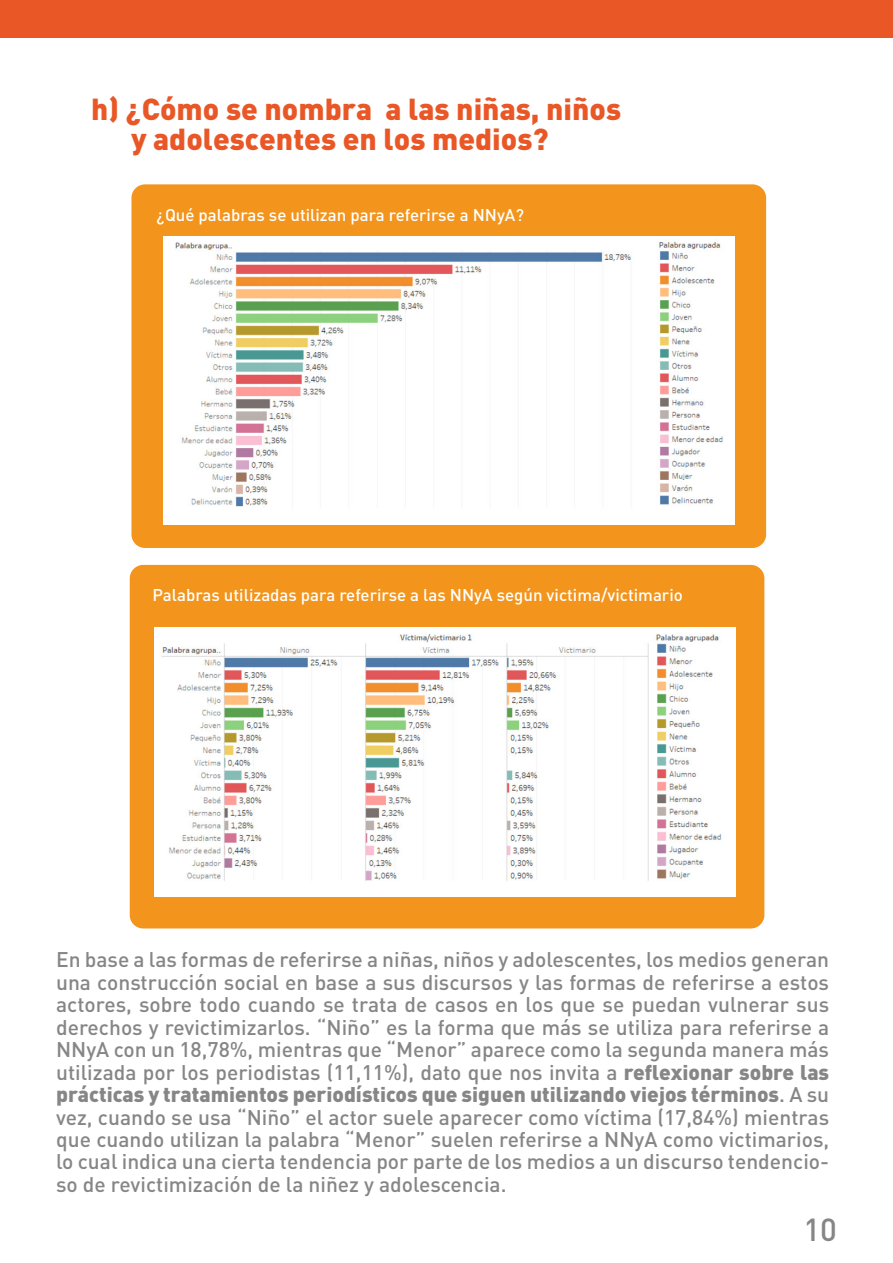
<style>
.page{position:relative;width:893px;height:1263px;background:#fff}
.page>*{position:absolute;margin:0;border:0;box-sizing:border-box;transform-origin:0 0}
.t1{font:500 31.5px "DIN Pro";color:#868686}
.t2{font:900 30px/30px "DIN Pro";color:#e95727}
.t3{font:500 21px/22.5px "DIN Pro";color:#868686;text-align:justify}
.t4{font:500 16.8px "DIN Pro";color:#fff}
.s1{font-weight:900}
</style>
<div class="page">
<div style="left:131px;top:184px;width:635px;height:364px;background:#f3951c;border-radius:13px"></div>
<img style="left:163px;top:236px;width:571px;height:289px">
<div style="left:130px;top:565px;width:634px;height:363px;background:#f3951c;border-radius:13px"></div>
<img style="left:155px;top:628px;width:581px;height:269px">
<div style="left:0;top:0;width:893px;height:37px;background:#e95727"></div>
<h2 class="t2" style="left:131px;top:92px;width:492px;text-indent:-40px">h) ¿Cómo se nombra a las niñas, niños y adolescentes en los medios?</h2>
<p class="t4" style="left:156px;top:203px;width:369px">¿Qué palabras se utilizan para referirse a NNyA?</p>
<p class="t4" style="left:153px;top:583px;width:532px">Palabras utilizadas para referirse a las NNyA según victima/victimario</p>
<p class="t3" style="left:56px;top:947px;width:775px">En base a las formas de referirse a niñas, niños y adolescentes, los medios generan una construcción social en base a sus discursos y las formas de referirse a estos actores, sobre todo cuando se trata de casos en los que se puedan vulnerar sus derechos y revictimizarlos. “Niño” es la forma que más se utiliza para referirse a NNyA con un 18,78%, mientras que “Menor” aparece como la segunda manera más utilizada por los periodistas (11,11%), dato que nos invita a <span class="s1">reflexionar sobre las prácticas y tratamientos periodísticos que siguen utilizando viejos términos</span>. A su vez, cuando se usa “Niño” el actor suele aparecer como víctima (17,84%) mientras que cuando utilizan la palabra “Menor” suelen referirse a NNyA como victimarios, lo cual indica una cierta tendencia por parte de los medios a un discurso tendencio&shy;so de revictimización de la niñez y adolescencia.</p>
<h1 class="t1" style="left:803px;top:1208px;width:35px">10</h1>
</div>
